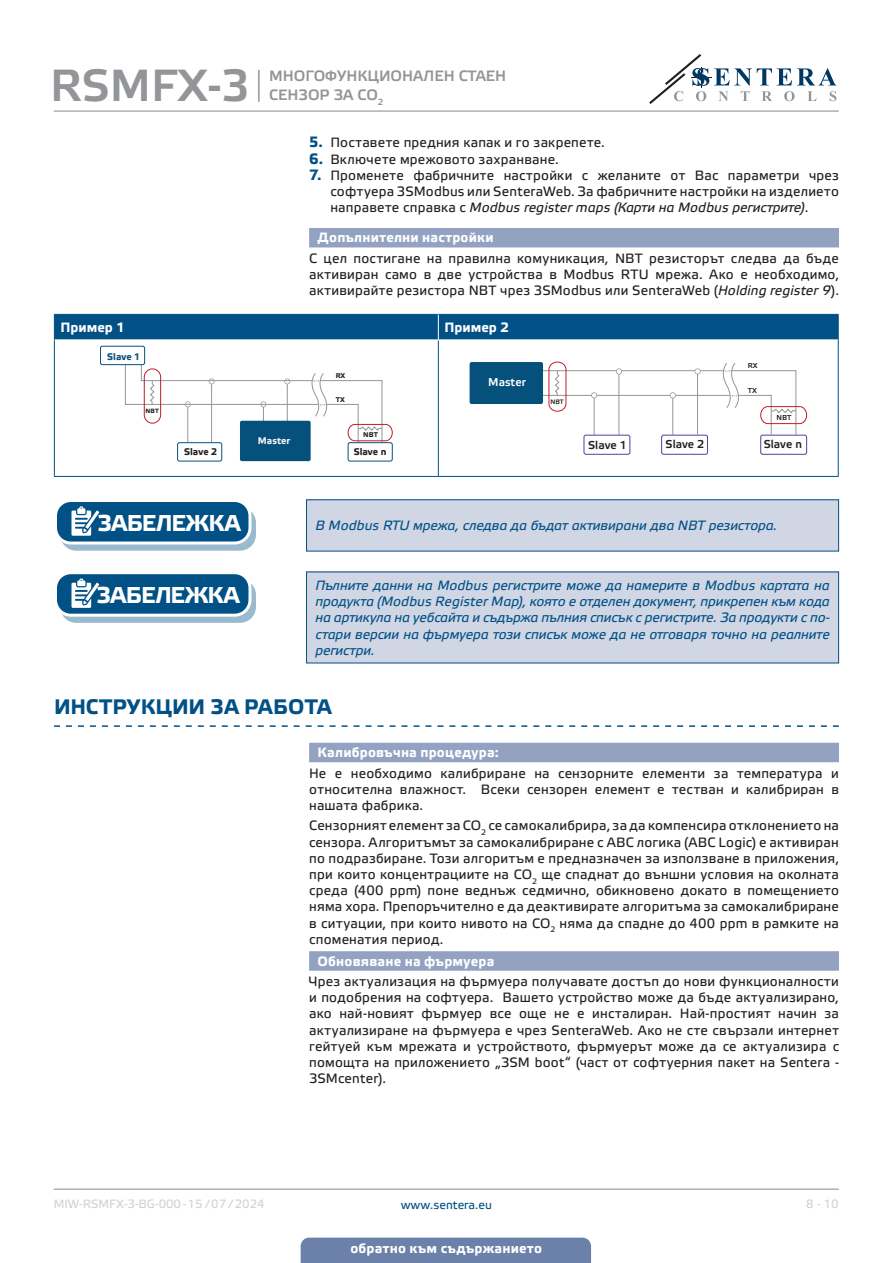
<style>
.page{position:relative;width:893px;height:1263px;background:#fff}
.page>*{position:absolute;margin:0;border:0;box-sizing:border-box;transform-origin:0 0}
.t1{font:45px "Etelka Medium Pro";color:#939598}
.t2{font:700 22.95px "Etelka Text Pro";letter-spacing:-.02em;color:#fff}
.t3{font:700 21px "Etelka Text Pro";letter-spacing:.005em;color:#015186}
.t4{font:15px/19.5px "Etelka Medium Pro";color:#939598}
.body{font:13.5px/16.2px "Etelka Text Pro";letter-spacing:.015em;color:#231f20;text-align:justify}
.attention{font:italic 13.5px/16.2px "Etelka Text Pro";letter-spacing:-.005em;color:#015186;text-align:justify}
.Number-roman{font:700 13.5px "Etelka Text Pro";letter-spacing:.015em;color:#fff}
.head-table{font:700 13.5px "Etelka Text Pro";color:#fff}
.t5{font:12px "Etelka Text Pro";color:#d1d2d4}
.t6{font:12px "Etelka Text Pro";color:#015186}
.t7{font:11.4px "Etelka Medium Pro";color:#231f20}
.t8{font:11.4px "Etelka Medium Pro";color:#fff}
.t9{font:700 9.6px "Etelka Text Pro";color:#231f20}
.t10{font:700 9.6px "Etelka Text Pro";color:#f2f3f4}
.t11{font:700 9.6px "Etelka Text Pro";color:#06517c}
.t12{font:7.2px "Etelka Medium Pro";color:#231f20}
.t13{font:700 6.9px "Etelka Text Pro";color:#231f20}
.t14{font:6.45px "Etelka Medium Pro";color:#231f20}
.t15{font:700 6.15px "Etelka Text Pro";color:#231f20}
.s1{font-weight:700;font-size:15px;color:#015186}
.s2{font-style:italic}
</style>
<div class="page">
<hr style="left:54px;top:111px;width:785px;height:1px;background:#939598">
<hr style="left:54px;top:1188px;width:785px;height:2px;background:#939598">
<svg style="left:649px;top:54px;width:187px;height:50px"></svg>
<div style="left:301px;top:1237px;width:290px;height:26px;background:#6c81aa"></div>
<hr style="left:258px;top:70px;width:2px;height:32px;background:#939598">
<div style="left:309px;top:228px;width:530px;height:19px;background:#94a2c2"></div>
<svg style="left:54px;top:725px;width:785px;height:2px"></svg>
<div style="left:309px;top:743px;width:530px;height:19px;background:#94a2c2"></div>
<div style="left:309px;top:951px;width:530px;height:20px;background:#94a2c2"></div>
<hr style="left:54px;top:340px;width:1px;height:136px;background:#015186">
<hr style="left:438px;top:340px;width:1px;height:136px;background:#015186">
<hr style="left:838px;top:340px;width:1px;height:136px;background:#015186">
<hr style="left:54px;top:476px;width:384px;height:1px;background:#015186">
<hr style="left:438px;top:476px;width:401px;height:1px;background:#015186">
<div style="left:54px;top:314px;width:785px;height:26px;background:#015186"></div>
<hr style="left:55px;top:339px;width:383px;height:1px;background:#fff">
<hr style="left:438px;top:339px;width:400px;height:1px;background:#fff">
<div style="left:177px;top:442px;width:45px;height:19px;border:1px solid #06517c;border-radius:2px"></div>
<div style="left:348px;top:442px;width:45px;height:19px;border:1px solid #06517c;border-radius:2px"></div>
<div style="left:240px;top:421px;width:71px;height:40px;background:#06517c;border-radius:2px"></div>
<svg style="left:125px;top:350px;width:268px;height:96px"></svg>
<div style="left:100px;top:346px;width:45px;height:19px;background:#fff;border-radius:2px"></div>
<div style="left:100px;top:346px;width:45px;height:19px;border:1px solid #06517c;border-radius:2px"></div>
<div style="left:661px;top:435px;width:47px;height:20px;border:1px solid #4e439b;border-radius:2px"></div>
<hr style="left:529px;top:395px;width:201px;height:1px;background:#939598">
<hr style="left:536px;top:370px;width:188px;height:1px;background:#939598">
<div style="left:584px;top:435px;width:46px;height:20px;border:1px solid #4e439b;border-radius:2px"></div>
<div style="left:760px;top:435px;width:47px;height:20px;border:1px solid #4e439b;border-radius:2px"></div>
<div style="left:470px;top:362px;width:73px;height:42px;background:#06517c;border-radius:2px"></div>
<svg style="left:548px;top:362px;width:259px;height:73px"></svg>
<svg style="left:61px;top:507px;width:194px;height:43px"></svg>
<div style="left:60px;top:507px;width:196px;height:44px;border:1px solid #015186;border-radius:15px"></div>
<div style="left:55px;top:500px;width:195px;height:43px;background:#015186;border-radius:15px"></div>
<div style="left:54px;top:499px;width:197px;height:45px;border:3px solid #fff;border-radius:15px"></div>
<svg style="left:71px;top:506px;width:34px;height:38px"></svg>
<div style="left:307px;top:500px;width:532px;height:51px;background:#d1d6e4"></div>
<div style="left:61px;top:580px;width:194px;height:42px;background:#9abacf;border-radius:15px"></div>
<div style="left:60px;top:579px;width:196px;height:44px;border:1px solid #015186;border-radius:15px"></div>
<div style="left:55px;top:573px;width:195px;height:42px;background:#015186;border-radius:15px"></div>
<div style="left:54px;top:571px;width:197px;height:46px;border:3px solid #fff;border-radius:15px"></div>
<svg style="left:71px;top:578px;width:34px;height:38px"></svg>
<div style="left:307px;top:572px;width:532px;height:91px;background:#d1d6e4"></div>
<h1 class="t1" style="left:50px;top:61px;width:201px">RSMFX-3</h1>
<p class="t4" style="left:269px;top:67px;width:239px">МНОГОФУНКЦИОНАЛЕН СТАЕН<br>СЕНЗОР ЗА CO<sub>2</sub></p>
<p class="body" style="left:309px;top:135px;width:297px"><span class="s1">5.</span> Поставете предния капак и го закрепете.</p>
<p class="body" style="left:309px;top:152px;width:251px"><span class="s1">6.</span> Включете мрежовото захранване.</p>
<p class="body" style="left:330px;top:168px;width:510px;text-indent:-21px"><span class="s1">7.</span> Променете фабричните настройки с желаните от Вас параметри чрез софтуера 3SModbus или SenteraWeb. За фабричните настройки на изделието направете справка с <span class="s2">Modbus register maps (Карти на Modbus регистрите)</span>.</p>
<p class="Number-roman" style="left:318px;top:230px;width:178px">Допълнителни настройки</p>
<p class="body" style="left:309px;top:251px;width:531px">С цел постигане на правилна комуникация, NBT резисторът следва да бъде активиран само в две устройства в Modbus RTU мрежа. Ако е необходимо, активирайте резистора NBT чрез 3SModbus или SenteraWeb (<span class="s2">Holding register 9</span>).</p>
<p class="head-table" style="left:60px;top:320px;width:66px">Пример 1</p>
<p class="head-table" style="left:444px;top:320px;width:66px">Пример 2</p>
<p class="t13" style="left:336px;top:372px;width:11px">RX</p>
<p class="t13" style="left:336px;top:396px;width:11px">ТX</p>
<p class="t13" style="left:363px;top:431px;width:16px">NBT</p>
<p class="t11" style="left:107px;top:351px;width:35px">Slave 1</p>
<p class="t12" style="left:748px;top:362px;width:11px">RX</p>
<p class="t12" style="left:748px;top:387px;width:11px">ТX</p>
<p class="t8" style="left:488px;top:376px;width:39px">Master</p>
<p class="t14" style="left:550px;top:398px;width:15px">NBT</p>
<p class="t15" style="left:146px;top:407px;width:15px">NBT</p>
<p class="t12" style="left:776px;top:413px;width:16px">NBT</p>
<p class="t10" style="left:258px;top:435px;width:34px">Master</p>
<p class="t7" style="left:588px;top:439px;width:40px">Slave 1</p>
<p class="t7" style="left:666px;top:438px;width:40px">Slave 2</p>
<p class="t7" style="left:764px;top:438px;width:40px">Slave n</p>
<p class="t9" style="left:354px;top:446px;width:34px">Slave n</p>
<p class="t9" style="left:184px;top:447px;width:35px">Slave 2</p>
<p class="t2" style="left:97px;top:511px;width:145px">ЗАБЕЛЕЖКА</p>
<p class="attention" style="left:315px;top:518px;width:463px">В Modbus RTU мрежа, следва да бъдат активирани два NBT резистора.</p>
<p class="t2" style="left:97px;top:583px;width:145px">ЗАБЕЛЕЖКА</p>
<p class="attention" style="left:315px;top:578px;width:516px">Пълните данни на Modbus регистрите може да намерите в Modbus картата на продукта (Modbus Register Map), която е отделен документ, прикрепен към кода на артикула на уебсайта и съдържа пълния списък с регистрите. За продукти с по&shy;стари версии на фърмуера този списък може да не отговаря точно на реалните регистри.</p>
<p class="t3" style="left:54px;top:695px;width:279px">ИНСТРУКЦИИ ЗА РАБОТА</p>
<p class="Number-roman" style="left:318px;top:745px;width:183px">Калибровъчна процедура:</p>
<p class="body" style="left:309px;top:766px;width:531px">Не е необходимо калибриране на сензорните елементи за температура и относителна влажност. Всеки сензорен елемент e тестван и калибриран в нашата фабрика.</p>
<p class="body" style="left:309px;top:818px;width:531px">Сензорният елемент за CO<sub>2</sub> се самокалибрира, за да компенсира отклонението на сензора. Алгоритъмът за самокалибриране с ABC логика (ABC Logic) е активиран по подразбиране. Този алгоритъм е предназначен за използване в приложения, при които концентрациите на CO<sub>2</sub> ще спаднат до външни условия на околната среда (400 ppm) поне веднъж седмично, обикновено докато в помещението няма хора. Препоръчително е да деактивирате алгоритъма за самокалибриране в ситуации, при които нивото на CO<sub>2</sub> няма да спадне до 400 ppm в рамките на споменатия период.</p>
<p class="Number-roman" style="left:318px;top:953px;width:178px">Обновяване на фърмуера</p>
<p class="body" style="left:309px;top:974px;width:531px">Чрез актуализация на фърмуера получавате достъп до нови функционалности и подобрения на софтуера. Вашето устройство може да бъде актуализирано, ако най-новият фърмуер все още не е инсталиран. Най-простият начин за актуализиране на фърмуера е чрез SenteraWeb. Ако не сте свързали интернет гейтуей към мрежата и устройството, фърмуерът може да се актуализира с помощта на приложението „3SM boot“ (част от софтуерния пакет на Sentera - 3SMcenter).</p>
<p class="t5" style="left:54px;top:1197px;width:212px">MIW-RSMFX-3-BG-000 - 15 / 07 / 2024</p>
<p class="t6" style="left:401px;top:1198px;width:93px">www.sentera.eu</p>
<p class="t5" style="left:806px;top:1197px;width:34px">8 - 10</p>
<p class="Number-roman" style="left:350px;top:1240px;width:193px">обратно към съдържанието</p>
</div>
